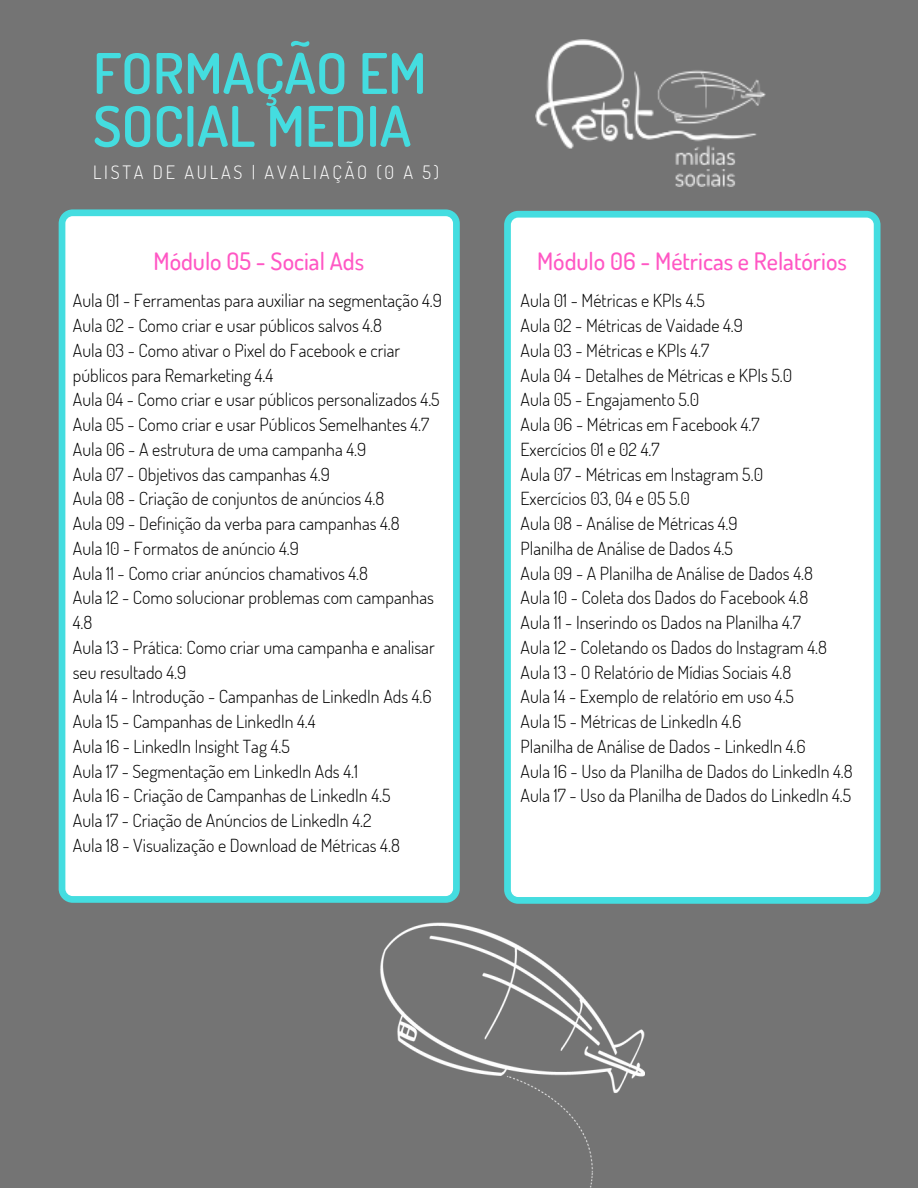
<style>
.page{position:relative;width:918px;height:1188px;background:#747474}
.page>*{position:absolute;margin:0;border:0;box-sizing:border-box;transform-origin:0 0}
.t1{font:600 56.1px/52.9px "Dosis";color:#44dde0}
.t2{font:500 24px "Dosis";color:#ff57c4}
.t3{font:300 18.45px "Dosis";letter-spacing:.15em;color:#fff}
.t4{font:300 18px/24.8px "Dosis";color:#000}
</style>
<div class="page">
<img style="left:380px;top:922px;width:264px;height:266px">
<div style="left:59px;top:209px;width:401px;height:694px;background:#fff"></div>
<div style="left:504px;top:211px;width:377px;height:693px;background:#fff"></div>
<img style="left:536px;top:39px;width:229px;height:148px">
<h1 class="t1" style="left:93px;top:45px;width:335px">FORMAÇÃO EM<br>SOCIAL MEDIA</h1>
<p class="t3" style="left:93px;top:160px;width:348px">LISTA DE AULAS | AVALIAÇÃO (0 A 5)</p>
<h2 class="t2" style="left:153px;top:245px;width:212px">Módulo 05 - Social Ads</h2>
<h2 class="t2" style="left:537px;top:245px;width:311px">Módulo 06 - Métricas e Relatórios</h2>
<p class="t4" style="left:521px;top:288px;width:334px">Aula 01 - Métricas e KPIs 4.5<br>Aula 02 - Métricas de Vaidade 4.9<br>Aula 03 - Métricas e KPIs 4.7<br>Aula 04 - Detalhes de Métricas e KPIs 5.0<br>Aula 05 - Engajamento 5.0<br>Aula 06 - Métricas em Facebook 4.7<br>Exercícios 01 e 02 4.7<br>Aula 07 - Métricas em Instagram 5.0<br>Exercícios 03, 04 e 05 5.0<br>Aula 08 - Análise de Métricas 4.9<br>Planilha de Análise de Dados 4.5<br>Aula 09 - A Planilha de Análise de Dados 4.8<br>Aula 10 - Coleta dos Dados do Facebook 4.8<br>Aula 11 - Inserindo os Dados na Planilha 4.7<br>Aula 12 - Coletando os Dados do Instagram 4.8<br>Aula 13 - O Relatório de Mídias Sociais 4.8<br>Aula 14 - Exemplo de relatório em uso 4.5<br>Aula 15 - Métricas de LinkedIn 4.6<br>Planilha de Análise de Dados - LinkedIn 4.6<br>Aula 16 - Uso da Planilha de Dados do LinkedIn 4.8<br>Aula 17 - Uso da Planilha de Dados do LinkedIn 4.5</p>
<p class="t4" style="left:73px;top:288px;width:371px">Aula 01 - Ferramentas para auxiliar na segmentação 4.9<br>Aula 02 - Como criar e usar públicos salvos 4.8<br>Aula 03 - Como ativar o Pixel do Facebook e criar públicos para Remarketing 4.4<br>Aula 04 - Como criar e usar públicos personalizados 4.5<br>Aula 05 - Como criar e usar Públicos Semelhantes 4.7<br>Aula 06 - A estrutura de uma campanha 4.9<br>Aula 07 - Objetivos das campanhas 4.9<br>Aula 08 - Criação de conjuntos de anúncios 4.8<br>Aula 09 - Definição da verba para campanhas 4.8<br>Aula 10 - Formatos de anúncio 4.9<br>Aula 11 - Como criar anúncios chamativos 4.8<br>Aula 12 - Como solucionar problemas com campanhas 4.8<br>Aula 13 - Prática: Como criar uma campanha e analisar seu resultado 4.9<br>Aula 14 - Introdução - Campanhas de LinkedIn Ads 4.6<br>Aula 15 - Campanhas de LinkedIn 4.4<br>Aula 16 - LinkedIn Insight Tag 4.5<br>Aula 17 - Segmentação em LinkedIn Ads 4.1<br>Aula 16 - Criação de Campanhas de LinkedIn 4.5<br>Aula 17 - Criação de Anúncios de LinkedIn 4.2<br>Aula 18 - Visualização e Download de Métricas 4.8</p>
</div>
